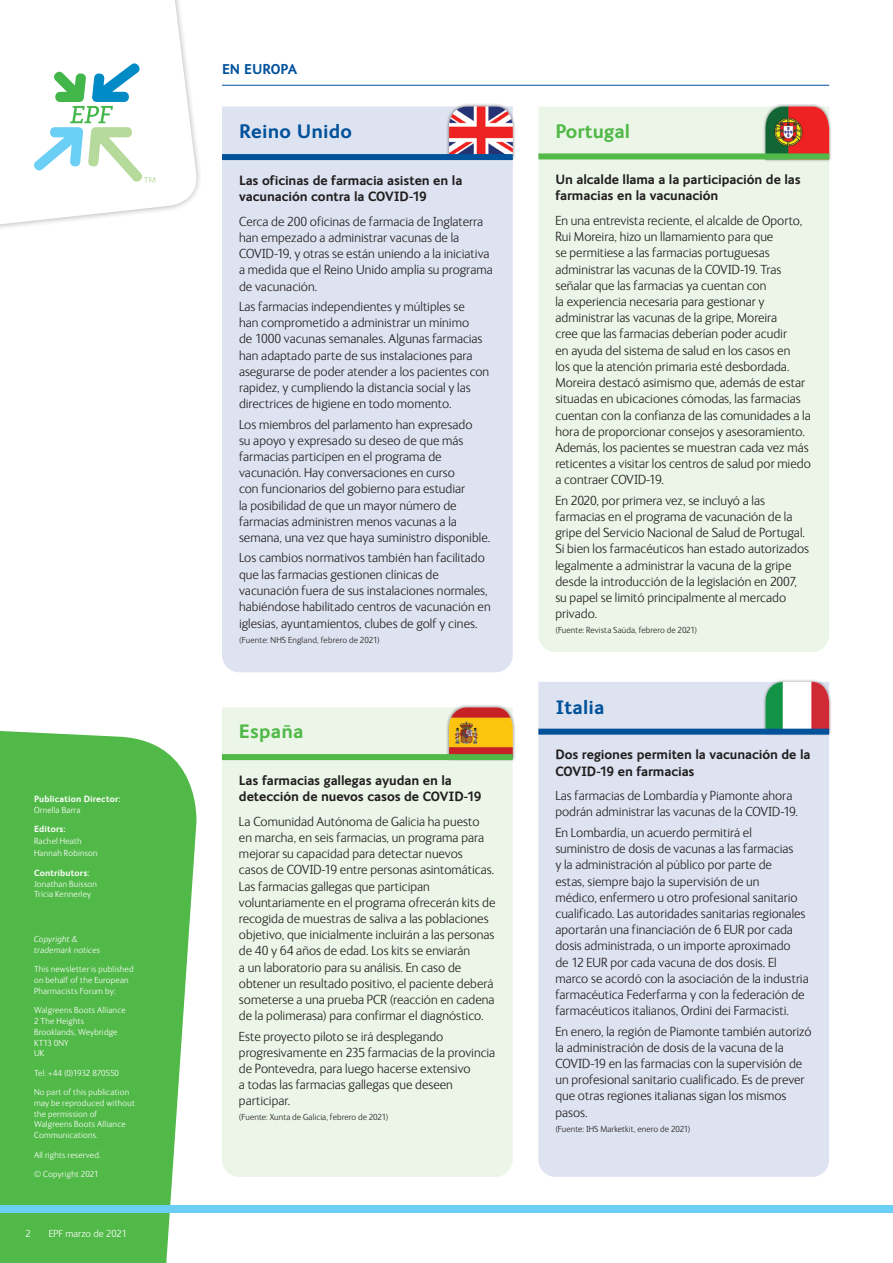
<style>
.page{position:relative;width:893px;height:1263px;background:#fff}
.page>*{position:absolute;margin:0;border:0;box-sizing:border-box;transform-origin:0 0}
.COUNTRY_HEADING_BLUE{font:700 19.5px "FS Ingrid";letter-spacing:.01em;color:#01529b}
.COUNTRY_HEADING_GREE{font:700 19.5px "FS Ingrid";letter-spacing:.01em;color:#51b948}
.t1{font:700 14.25px "FS Ingrid";letter-spacing:-.005em;color:#01529b}
.MAIN_BODY{font:300 13.5px/16.2px "FS Ingrid";color:#231f20}
.MAIN_BODY_BOLD{font:700 13.5px/16.2px "FS Ingrid";letter-spacing:-.005em;color:#231f20}
.t2{font:300 10.5px "FS Ingrid";color:#fff}
.t3{font:300 9px/10.8px "FS Ingrid";letter-spacing:.025em;color:#fff}
.SOURCE{font:300 9px "FS Ingrid";letter-spacing:.015em;color:#231f20}
.t4{font:700 9px "FS Ingrid";letter-spacing:.02em;color:#fff}
.MAIN_BODY-2{font:300 9px "FS Ingrid";letter-spacing:.015em;color:#231f20}
.t5{font:italic 300 9px/10.8px "FS Ingrid";letter-spacing:.02em;color:#fff}
</style>
<div class="page">
<svg style="left:0;top:0;width:200px;height:226px"></svg>
<hr style="left:222px;top:85px;width:607px;height:1px;background:#01529b">
<svg style="left:0;top:731px;width:197px;height:532px;background:#5fbe57"></svg>
<div style="left:0;top:1205px;width:893px;height:8px;background:#6bcff6"></div>
<svg style="left:34px;top:63px;width:121px;height:119px"></svg>
<div style="left:538px;top:106px;width:291px;height:546px;background:#ebf5e8"></div>
<div style="left:222px;top:707px;width:291px;height:470px;background:#ebf5e8"></div>
<div style="left:222px;top:106px;width:291px;height:566px;background:#dee3f1"></div>
<div style="left:446px;top:104px;width:70px;height:56px;background:#231f20;opacity:.5"></div>
<img style="left:449px;top:106px;width:64px;height:48px">
<div style="left:222px;top:154px;width:291px;height:6px;background:#01529b"></div>
<div style="left:538px;top:682px;width:291px;height:495px;background:#dee3f1"></div>
<div style="left:762px;top:679px;width:70px;height:57px;background:#231f20;opacity:.5"></div>
<img style="left:765px;top:682px;width:64px;height:47px">
<div style="left:538px;top:729px;width:291px;height:6px;background:#01529b"></div>
<div style="left:762px;top:104px;width:70px;height:58px;background:#231f20;opacity:.5"></div>
<img style="left:765px;top:106px;width:64px;height:47px">
<div style="left:446px;top:704px;width:70px;height:57px;background:#231f20;opacity:.5"></div>
<img style="left:449px;top:707px;width:64px;height:47px">
<div style="left:222px;top:754px;width:291px;height:6px;background:#51b948"></div>
<div style="left:538px;top:153px;width:291px;height:6px;background:#51b948"></div>
<p class="t4" style="left:34px;top:794px;width:88px">Publication Director:</p>
<p class="t3" style="left:34px;top:805px;width:48px">Ornella Barra</p>
<p class="t4" style="left:34px;top:824px;width:33px">Editors:</p>
<p class="t3" style="left:34px;top:836px;width:65px;line-height:12px">Rachel Heath<br>Hannah Robinson</p>
<p class="t4" style="left:34px;top:868px;width:57px">Contributors:</p>
<p class="t3" style="left:34px;top:878px;width:64px">Jonathan Buisson<br>Tricia Kennerley</p>
<p class="t5" style="left:34px;top:934px;width:68px">Copyright &amp; trademark notices</p>
<p class="t3" style="left:34px;top:964px;width:101px">This newsletter is published on behalf of the European<br>Pharmacists Forum by:</p>
<p class="t3" style="left:34px;top:1005px;width:93px">Walgreens Boots Alliance<br>2 The Heights<br>Brooklands, Weybridge<br>KT13 0NY<br>UK</p>
<p class="t3" style="left:34px;top:1063px;width:97px;line-height:19.4px">Tel: +44 (0)1932 870550<br>No part of this publication</p>
<p class="t3" style="left:34px;top:1098px;width:103px">may be reproduced without the permission of<br>Walgreens Boots Alliance<br>Communications.</p>
<p class="t3" style="left:34px;top:1145px;width:68px;line-height:19.4px">All rights reserved. © Copyright 2021</p>
<p class="t2" style="left:26px;top:1228px;width:7px">2</p>
<p class="t2" style="left:49px;top:1228px;width:80px">EPF marzo de 2021</p>
<p class="t1" style="left:222px;top:61px;width:77px">EN EUROPA</p>
<p class="COUNTRY_HEADING_BLUE" style="left:239px;top:120px;width:115px">Reino Unido</p>
<p class="MAIN_BODY_BOLD" style="left:239px;top:172px;width:225px">Las oficinas de farmacia asisten en la vacunación contra la COVID-19</p>
<p class="MAIN_BODY" style="left:239px;top:213px;width:255px">Cerca de 200 oficinas de farmacia de Inglaterra han empezado a administrar vacunas de la COVID-19, y otras se están uniendo a la iniciativa a medida que el Reino Unido amplía su programa de vacunación.</p>
<p class="MAIN_BODY" style="left:239px;top:299px;width:252px">Las farmacias independientes y múltiples se<br>han comprometido a administrar un mínimo<br>de 1000 vacunas semanales. Algunas farmacias han adaptado parte de sus instalaciones para asegurarse de poder atender a los pacientes con rapidez, y cumpliendo la distancia social y las directrices de higiene en todo momento.</p>
<p class="MAIN_BODY" style="left:239px;top:416px;width:253px">Los miembros del parlamento han expresado<br>su apoyo y expresado su deseo de que más farmacias participen en el programa de vacunación. Hay conversaciones en curso<br>con funcionarios del gobierno para estudiar<br>la posibilidad de que un mayor número de farmacias administren menos vacunas a la semana, una vez que haya suministro disponible.</p>
<p class="MAIN_BODY" style="left:239px;top:550px;width:253px">Los cambios normativos también han facilitado que las farmacias gestionen clínicas de vacunación fuera de sus instalaciones normales, habiéndose habilitado centros de vacunación en iglesias, ayuntamientos, clubes de golf y cines.</p>
<p class="SOURCE" style="left:239px;top:636px;width:142px">(Fuente: NHS England, febrero de 2021)</p>
<p class="COUNTRY_HEADING_GREE" style="left:239px;top:721px;width:66px">España</p>
<p class="MAIN_BODY_BOLD" style="left:239px;top:772px;width:244px">Las farmacias gallegas ayudan en la detección de nuevos casos de COVID-19</p>
<p class="MAIN_BODY" style="left:239px;top:813px;width:258px">La Comunidad Autónoma de Galicia ha puesto en marcha, en seis farmacias, un programa para mejorar su capacidad para detectar nuevos<br>casos de COVID-19 entre personas asintomáticas.<br>Las farmacias gallegas que participan voluntariamente en el programa ofrecerán kits de recogida de muestras de saliva a las poblaciones objetivo, que inicialmente incluirán a las personas de 40 y 64 años de edad. Los kits se enviarán<br>a un laboratorio para su análisis. En caso de obtener un resultado positivo, el paciente deberá someterse a una prueba PCR (reacción en cadena de la polimerasa) para confirmar el diagnóstico.</p>
<p class="MAIN_BODY" style="left:239px;top:1028px;width:258px">Este proyecto piloto se irá desplegando progresivamente en 235 farmacias de la provincia de Pontevedra, para luego hacerse extensivo<br>a todas las farmacias gallegas que deseen participar.</p>
<p class="SOURCE" style="left:239px;top:1113px;width:151px">(Fuente: Xunta de Galicia, febrero de 2021)</p>
<p class="COUNTRY_HEADING_GREE" style="left:555px;top:120px;width:76px">Portugal</p>
<p class="MAIN_BODY_BOLD" style="left:555px;top:171px;width:247px">Un alcalde llama a la participación de las farmacias en la vacunación</p>
<p class="MAIN_BODY" style="left:555px;top:213px;width:257px">En una entrevista reciente, el alcalde de Oporto, Rui Moreira, hizo un llamamiento para que<br>se permitiese a las farmacias portuguesas administrar las vacunas de la COVID-19. Tras señalar que las farmacias ya cuentan con<br>la experiencia necesaria para gestionar y administrar las vacunas de la gripe, Moreira<br>cree que las farmacias deberían poder acudir<br>en ayuda del sistema de salud en los casos en<br>los que la atención primaria esté desbordada.<br>Moreira destacó asimismo que, además de estar situadas en ubicaciones cómodas, las farmacias cuentan con la confianza de las comunidades a la hora de proporcionar consejos y asesoramiento.<br>Además, los pacientes se muestran cada vez más reticentes a visitar los centros de salud por miedo a contraer COVID-19.</p>
<p class="MAIN_BODY" style="left:555px;top:492px;width:255px">En 2020, por primera vez, se incluyó a las farmacias en el programa de vacunación de la gripe del Servicio Nacional de Salud de Portugal.<br>Si bien los farmacéuticos han estado autorizados legalmente a administrar la vacuna de la gripe desde la introducción de la legislación en 2007, su papel se limitó principalmente al mercado privado.</p>
<p class="MAIN_BODY-2" style="left:555px;top:626px;width:143px">(Fuente: Revista Saúda, febrero de 2021)</p>
<p class="COUNTRY_HEADING_BLUE" style="left:555px;top:696px;width:51px">Italia</p>
<p class="MAIN_BODY_BOLD" style="left:555px;top:747px;width:257px">Dos regiones permiten la vacunación de la<br>COVID-19 en farmacias</p>
<p class="MAIN_BODY" style="left:555px;top:788px;width:244px">Las farmacias de Lombardía y Piamonte ahora podrán administrar las vacunas de la COVID-19.</p>
<p class="MAIN_BODY" style="left:555px;top:824px;width:255px">En Lombardía, un acuerdo permitirá el suministro de dosis de vacunas a las farmacias<br>y la administración al público por parte de<br>estas, siempre bajo la supervisión de un<br>médico, enfermero u otro profesional sanitario cualificado. Las autoridades sanitarias regionales aportarán una financiación de 6 EUR por cada dosis administrada, o un importe aproximado<br>de 12 EUR por cada vacuna de dos dosis. El marco se acordó con la asociación de la industria farmacéutica Federfarma y con la federación de farmacéuticos italianos, Ordini dei Farmacisti.</p>
<p class="MAIN_BODY" style="left:555px;top:1023px;width:258px">En enero, la región de Piamonte también autorizó la administración de dosis de la vacuna de la COVID-19 en las farmacias con la supervisión de un profesional sanitario cualificado. Es de prever que otras regiones italianas sigan los mismos pasos.</p>
<p class="SOURCE" style="left:555px;top:1124px;width:137px">(Fuente: IHS Marketkit, enero de 2021)</p>
</div>
